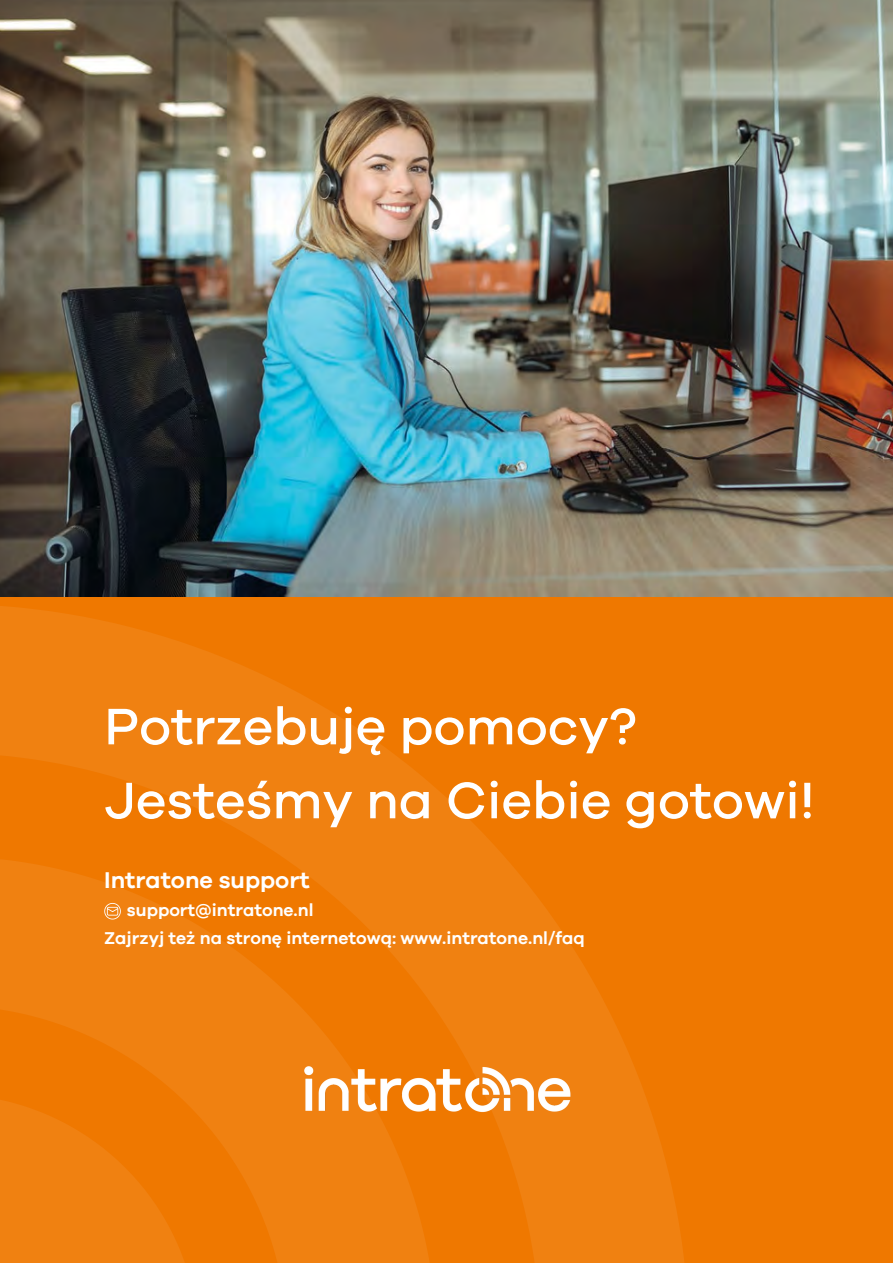
<style>
.page{position:relative;width:893px;height:1264px;background:#fff}
.page>*{position:absolute;margin:0;border:0;box-sizing:border-box;transform-origin:0 0}
.t1{font:500 52.95px/73.9px "Galano Grotesque";color:#fff}
.t2{font:600 23.55px "Galano Grotesque";color:#fff}
.t3{font:600 17.7px "Galano Grotesque";color:#fff}
</style>
<div class="page">
<div style="left:0;top:0;width:892px;height:1262px;background:#ef7800"></div>
<svg style="left:0;top:596px;width:826px;height:666px"></svg>
<svg style="left:0;top:1054px;width:238px;height:208px;fill:#f08111"></svg>
<img style="left:0;top:0;width:892px;height:596px">
<img style="left:300px;top:1058px;width:273px;height:69px">
<svg style="left:104px;top:903px;width:17px;height:16px"></svg>
<p class="t1" style="left:104px;top:690px;width:711px">Potrzebuję pomocy?<br>Jesteśmy na Ciebie gotowi!</p>
<p class="t2" style="left:104px;top:864px;width:207px">Intratone support</p>
<p class="t3" style="left:127px;top:898px;width:188px">support@intratone.nl</p>
<p class="t3" style="left:104px;top:926px;width:482px">Zajrzyj też na stronę internetową: www.intratone.nl/faq</p>
</div>
